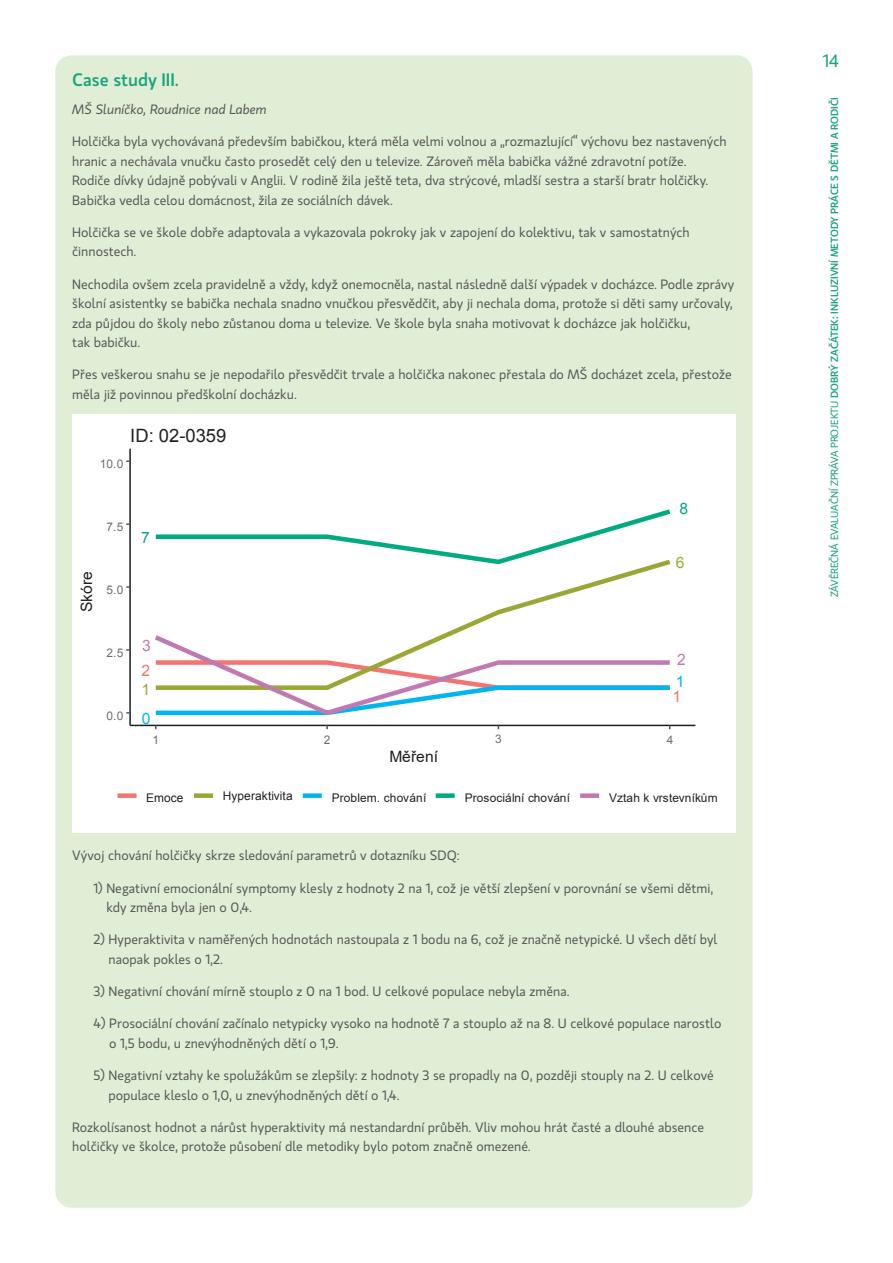
<style>
.page{position:relative;width:893px;height:1263px;background:#fff}
.page>*{position:absolute;margin:0;border:0;box-sizing:border-box;transform-origin:0 0}
.t1{font:18.3px "Arial";color:#231f20}
.t2{font:500 18px "Gloriola Std";color:#1ca37f}
.t3{font:18px "Comenia Sans";color:#1ca37f}
.t4{font:15.6px "Arial";letter-spacing:.005em;color:#231f20}
.t5{font:15.6px "Arial";color:#00ab7f}
.t6{font:15.6px "Arial";color:#9ca635}
.t7{font:15.6px "Arial";color:#c179b2}
.t8{font:15.6px "Arial";color:#00b5f0}
.t9{font:15.6px "Arial";color:#f27572}
.t10{font:13.5px/19.5px "Gloriola Std";color:#57585a}
.t11{font:italic 13.5px "Gloriola Std";color:#57585a}
.t12{font:12px "Arial";color:#6d6e71}
.t13{font:11.85px "Arial";letter-spacing:.015em;color:#231f20}
.t14{font:11.85px "Arial";color:#6d6e71}
.t15{font:500 10.5px "Comenia Sans";color:#1ca37f}
.s1{font-weight:400}
</style>
<div class="page">
<div style="left:55px;top:55px;width:698px;height:1153px;background:#dfeed4;border-radius:17px"></div>
<div style="left:72px;top:415px;width:664px;height:418px;background:#fff"></div>
<svg style="left:450px;top:566px;width:214px;height:65px"></svg>
<svg style="left:155px;top:509px;width:516px;height:57px"></svg>
<svg style="left:155px;top:631px;width:515px;height:85px"></svg>
<img style="left:142px;top:724px;width:9px;height:3px">
<hr style="left:129px;top:449px;width:2px;height:276px;background:#231f20">
<hr style="left:130px;top:725px;width:565px;height:1px;background:#231f20">
<div style="left:118px;top:793px;width:19px;height:5px;background:#f27572"></div>
<div style="left:194px;top:793px;width:19px;height:5px;background:#9ca635"></div>
<div style="left:303px;top:793px;width:19px;height:5px;background:#00b5f0"></div>
<div style="left:436px;top:793px;width:19px;height:5px;background:#00ab7f"></div>
<div style="left:580px;top:793px;width:19px;height:5px;background:#c179b2"></div>
<h2 class="t2" style="left:72px;top:67px;width:108px">Case study III.</h2>
<p class="t11" style="left:72px;top:100px;width:196px">MŠ Sluníčko, Roudnice nad Labem</p>
<p class="t10" style="left:72px;top:131px;width:656px">Holčička byla vychovávaná především babičkou, která měla velmi volnou a „rozmazlující“ výchovu bez nastavených hranic a nechávala vnučku často prosedět celý den u televize. Zároveň měla babička vážné zdravotní potíže.<br>Rodiče dívky údajně pobývali v Anglii. V rodině žila ještě teta, dva strýcové, mladší sestra a starší bratr holčičky.<br>Babička vedla celou domácnost, žila ze sociálních dávek.</p>
<p class="t10" style="left:72px;top:222px;width:619px">Holčička se ve škole dobře adaptovala a vykazovala pokroky jak v zapojení do kolektivu, tak v samostatných činnostech.</p>
<p class="t10" style="left:72px;top:274px;width:663px">Nechodila ovšem zcela pravidelně a vždy, když onemocněla, nastal následně další výpadek v docházce. Podle zprávy školní asistentky se babička nechala snadno vnučkou přesvědčit, aby ji nechala doma, protože si děti samy určovaly, zda půjdou do školy nebo zůstanou doma u televize. Ve škole byla snaha motivovat k docházce jak holčičku,<br>tak babičku.</p>
<p class="t10" style="left:72px;top:365px;width:661px">Přes veškerou snahu se je nepodařilo přesvědčit trvale a holčička nakonec přestala do MŠ docházet zcela, přestože měla již povinnou předškolní docházku.</p>
<p class="t14" style="left:100px;top:456px;width:25px">10.0</p>
<h1 class="t1" style="left:130px;top:423px;width:97px">ID: 02-0359</h1>
<p class="t14" style="left:107px;top:519px;width:18px">7.5</p>
<p class="t4" style="left:76px;top:612px;width:42px;rotate:-90deg">Skóre</p>
<p class="t12" style="left:107px;top:582px;width:18px">5.0</p>
<p class="t14" style="left:107px;top:645px;width:18px">2.5</p>
<p class="t12" style="left:107px;top:708px;width:18px">0.0</p>
<p class="t5" style="left:141px;top:528px;width:10px">7</p>
<p class="t7" style="left:142px;top:635px;width:10px">3</p>
<p class="t9" style="left:142px;top:660px;width:10px">2</p>
<p class="t6" style="left:142px;top:679px;width:10px">1</p>
<p class="t8" style="left:142px;top:708px;width:10px">0</p>
<p class="t5" style="left:679px;top:498px;width:10px">8</p>
<p class="t6" style="left:676px;top:553px;width:10px">6</p>
<p class="t7" style="left:677px;top:649px;width:10px">2</p>
<p class="t8" style="left:676px;top:672px;width:10px">1</p>
<p class="t9" style="left:673px;top:687px;width:10px">1</p>
<p class="t14" style="left:152px;top:732px;width:8px">1</p>
<p class="t14" style="left:324px;top:732px;width:8px">2</p>
<p class="t14" style="left:495px;top:731px;width:8px">3</p>
<p class="t14" style="left:667px;top:732px;width:8px">4</p>
<p class="t4" style="left:389px;top:745px;width:50px">Měření</p>
<p class="t13" style="left:146px;top:790px;width:39px">Emoce</p>
<p class="t13" style="left:223px;top:788px;width:71px">Hyperaktivita</p>
<p class="t13" style="left:332px;top:790px;width:96px">Problem. chování</p>
<p class="t13" style="left:465px;top:790px;width:107px">Prosociální chování</p>
<p class="t13" style="left:609px;top:790px;width:110px">Vztah k vrstevníkům</p>
<p class="t10" style="left:72px;top:845px;width:389px">Vývoj chování holčičky skrze sledování parametrů v dotazníku SDQ:</p>
<p class="t10" style="left:106px;top:878px;width:608px;text-indent:-13px">1) Negativní emocionální symptomy klesly z hodnoty 2 na 1, což je větší zlepšení v porovnání se všemi dětmi, kdy změna byla jen o 0,4.</p>
<p class="t10" style="left:109px;top:929px;width:610px;text-indent:-15px">2) Hyperaktivita v naměřených hodnotách nastoupala z 1 bodu na 6, což je značně netypické. U všech dětí byl naopak pokles o 1,2.</p>
<p class="t10" style="left:94px;top:981px;width:478px">3) Negativní chování mírně stouplo z 0 na 1 bod. U celkové populace nebyla změna.</p>
<p class="t10" style="left:109px;top:1013px;width:614px;text-indent:-16px">4) Prosociální chování začínalo netypicky vysoko na hodnotě 7 a stouplo až na 8. U celkové populace narostlo o 1,5 bodu, u znevýhodněných dětí o 1,9.</p>
<p class="t10" style="left:108px;top:1065px;width:607px;text-indent:-15px">5) Negativní vztahy ke spolužákům se zlepšily: z hodnoty 3 se propadly na 0, později stouply na 2. U celkové populace kleslo o 1,0, u znevýhodněných dětí o 1,4.</p>
<p class="t10" style="left:72px;top:1117px;width:633px">Rozkolísanost hodnot a nárůst hyperaktivity má nestandardní průběh. Vliv mohou hrát časté a dlouhé absence holčičky ve školce, protože působení dle metodiky bylo potom značně omezené.</p>
<h2 class="t3" style="left:823px;top:50px;width:18px">14</h2>
<p class="t15" style="left:828px;top:597px;width:501px;rotate:-90deg"><span class="s1">Závěrečná evaluační zpráva projektu</span> Dobrý začátek: inkluzivní metody práce s dětmi a rodiči</p>
</div>
